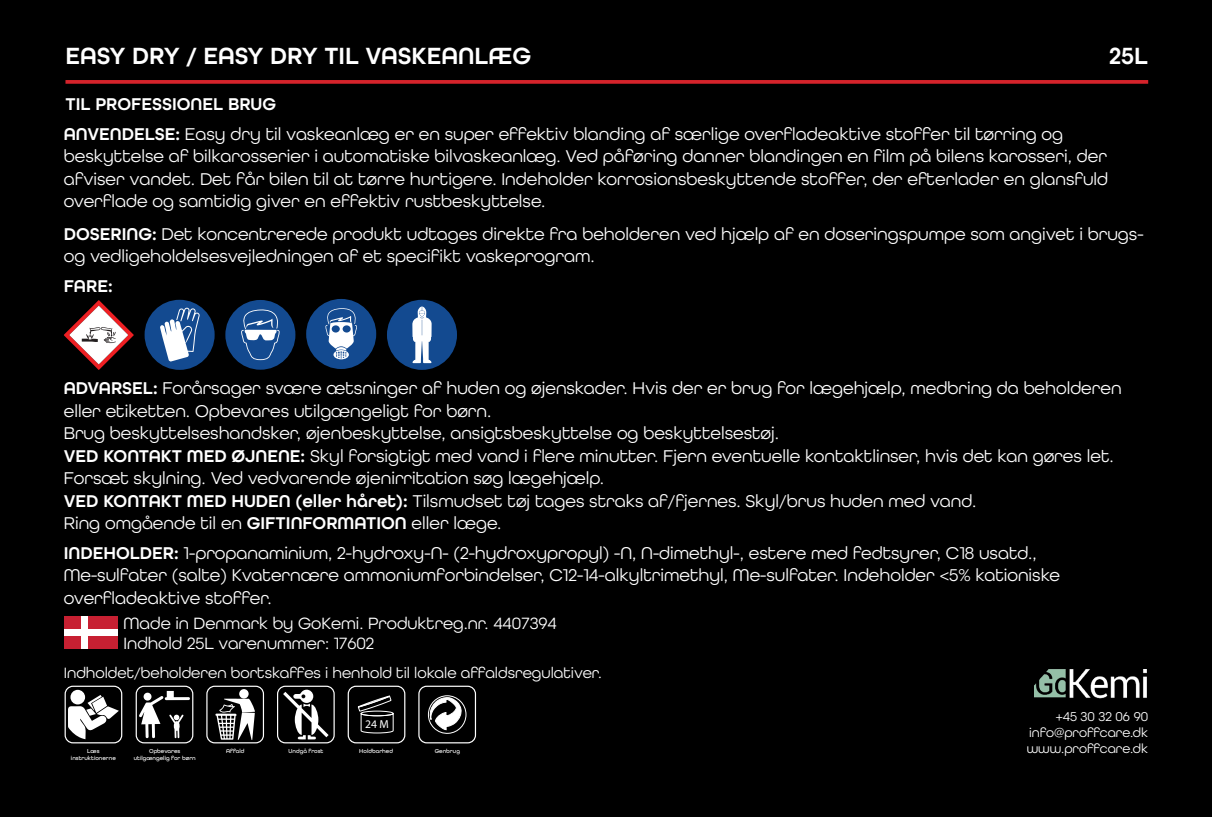
<style>
.page{position:relative;width:1212px;height:817px;background:#fff}
.page>*{position:absolute;margin:0;border:0;box-sizing:border-box;transform-origin:0 0}
.t1{font:600 24.75px "All Round Gothic";color:#fff}
.t2{font:18px/22.5px "All Round Gothic";color:#fff}
.t3{font:600 18px "All Round Gothic";color:#fff}
.t4{font:17.32px "All Round Gothic";color:#fff}
.t5{font:15.75px "All Round Gothic";color:#fff}
.t6{font:13.5px/16.2px "All Round Gothic";color:#fff;text-align:justify}
.t7{font:11.7px "Myriad Pro";color:#fff}
.t8{font:500 6.08px/7.2px "All Round Gothic";color:#fff;text-align:center}
.s1{font-weight:600}
</style>
<div class="page">
<div style="left:0;top:0;width:1212px;height:816px;background:#000"></div>
<svg style="left:70px;top:689px;width:15px;height:15px"></svg>
<svg style="left:68px;top:694px;width:51px;height:45px"></svg>
<div style="left:65px;top:685px;width:57px;height:58px;border:1px solid #fff;border-radius:8px"></div>
<svg style="left:139px;top:690px;width:51px;height:48px"></svg>
<div style="left:136px;top:685px;width:57px;height:58px;border:1px solid #fff;border-radius:8px"></div>
<div style="left:239px;top:689px;width:10px;height:9px;background:#fff;border-radius:50%"></div>
<svg style="left:215px;top:698px;width:40px;height:41px"></svg>
<div style="left:206px;top:685px;width:58px;height:58px;border:1px solid #fff;border-radius:8px"></div>
<div style="left:277px;top:685px;width:58px;height:58px;border:1px solid #fff;border-radius:8px"></div>
<svg style="left:283px;top:689px;width:46px;height:50px"></svg>
<div style="left:348px;top:685px;width:57px;height:58px;border:1px solid #fff;border-radius:8px"></div>
<svg style="left:357px;top:695px;width:37px;height:38px"></svg>
<div style="left:418px;top:685px;width:58px;height:58px;border:1px solid #fff;border-radius:8px"></div>
<svg style="left:428px;top:695px;width:39px;height:39px"></svg>
<img style="left:1034px;top:669px;width:113px;height:29px">
<div style="left:64px;top:616px;width:54px;height:32px;background:#c72032"></div>
<div style="left:81px;top:616px;width:7px;height:32px;background:#fff"></div>
<div style="left:64px;top:629px;width:54px;height:7px;background:#fff"></div>
<svg style="left:64px;top:300px;width:70px;height:70px"></svg>
<div style="left:145px;top:300px;width:70px;height:70px;background:#134a90;border-radius:50%"></div>
<svg style="left:160px;top:307px;width:40px;height:54px"></svg>
<div style="left:387px;top:300px;width:70px;height:70px;background:#134a90;border-radius:50%"></div>
<svg style="left:412px;top:306px;width:20px;height:57px"></svg>
<div style="left:306px;top:299px;width:70px;height:70px;background:#134a90;border-radius:50%"></div>
<svg style="left:325px;top:308px;width:32px;height:51px"></svg>
<div style="left:225px;top:300px;width:70px;height:69px;background:#134a90;border-radius:50%"></div>
<svg style="left:241px;top:309px;width:39px;height:51px"></svg>
<svg style="left:65px;top:80px;width:1083px;height:4px;background:#c52027"></svg>
<p class="t1" style="left:65px;top:41px;width:467px">EASY DRY / EASY DRY TIL VASKEANLÆG</p>
<p class="t1" style="left:1109px;top:41px;width:41px">25L</p>
<p class="t3" style="left:65px;top:93px;width:212px">TIL PROFESSIONEL BRUG</p>
<p class="t2" style="left:64px;top:122px;width:1046px"><span class="s1">ANVENDELSE:</span> Easy dry til vaskeanlæg er en super effektiv blanding af særlige overfladeaktive stoffer til tørring og beskyttelse af bilkarosserier i automatiske bilvaskeanlæg. Ved påføring danner blandingen en film på bilens karosseri, der afviser vandet. Det får bilen til at tørre hurtigere. Indeholder korrosionsbeskyttende stoffer, der efterlader en glansfuld overflade og samtidig giver en effektiv rustbeskyttelse.</p>
<p class="t2" style="left:64px;top:222px;width:1081px"><span class="s1">DOSERING:</span> Det koncentrerede produkt udtages direkte fra beholderen ved hjælp af en doseringspumpe som angivet i brugs&shy;og vedligeholdelsesvejledningen af et specifikt vaskeprogram.</p>
<p class="t3" style="left:64px;top:275px;width:50px">FARE:</p>
<p class="t2" style="left:64px;top:376px;width:1059px"><span class="s1">ADVARSEL:</span> Forårsager svære ætsninger af huden og øjenskader. Hvis der er brug for lægehjælp, medbring da beholderen eller etiketten. Opbevares utilgængeligt for børn.</p>
<p class="t2" style="left:64px;top:421px;width:717px">Brug beskyttelseshandsker, øjenbeskyttelse, ansigtsbeskyttelse og beskyttelsestøj.</p>
<p class="t2" style="left:64px;top:444px;width:1051px"><span class="s1">VED KONTAKT MED ØJNENE:</span> Skyl forsigtigt med vand i flere minutter. Fjern eventuelle kontaktlinser, hvis det kan gøres let.<br>Forsæt skylning. Ved vedvarende øjenirritation søg lægehjælp.</p>
<p class="t2" style="left:64px;top:489px;width:914px"><span class="s1">VED KONTAKT MED HUDEN (eller håret):</span> Tilsmudset tøj tages straks af/fjernes. Skyl/brus huden med vand.</p>
<p class="t2" style="left:64px;top:511px;width:439px">Ring omgående til en <span class="s1">GIFTINFORMATION</span> eller læge.</p>
<p class="t2" style="left:64px;top:541px;width:974px"><span class="s1">INDEHOLDER:</span> 1-propanaminium, 2-hydroxy-N- (2-hydroxypropyl) -N, N-dimethyl-, estere med fedtsyrer, C18 usatd.,</p>
<p class="t2" style="left:64px;top:563px;width:998px">Me-sulfater (salte) Kvaternære ammoniumforbindelser, C12-14-alkyltrimethyl, Me-sulfater. Indeholder &lt;5% kationiske overfladeaktive stoffer.</p>
<p class="t4" style="left:124px;top:613px;width:435px">Made in Denmark by GoKemi. Produktreg.nr. 4407394</p>
<p class="t4" style="left:124px;top:633px;width:252px">Indhold 25L varenummer: 17602</p>
<p class="t5" style="left:64px;top:663px;width:539px">Indholdet/beholderen bortskaffes i henhold til lokale affaldsregulativer.</p>
<p class="t7" style="left:365px;top:716px;width:25px">24 M</p>
<p class="t8" style="left:71px;top:746px;width:46px">Læs instruktionerne</p>
<p class="t8" style="left:134px;top:746px;width:63px">Opbevares utilgængelig for børn</p>
<p class="t8" style="left:226px;top:746px;width:20px">Affald</p>
<p class="t8" style="left:289px;top:746px;width:36px">Undgå frost</p>
<p class="t8" style="left:359px;top:746px;width:35px">Holdbarhed</p>
<p class="t8" style="left:435px;top:747px;width:27px">Genbrug</p>
<p class="t6" style="left:1027px;top:707px;width:123px;text-indent:29px">+45 30 32 06 90 info@proffcare.dk www.proffcare.dk</p>
</div>
